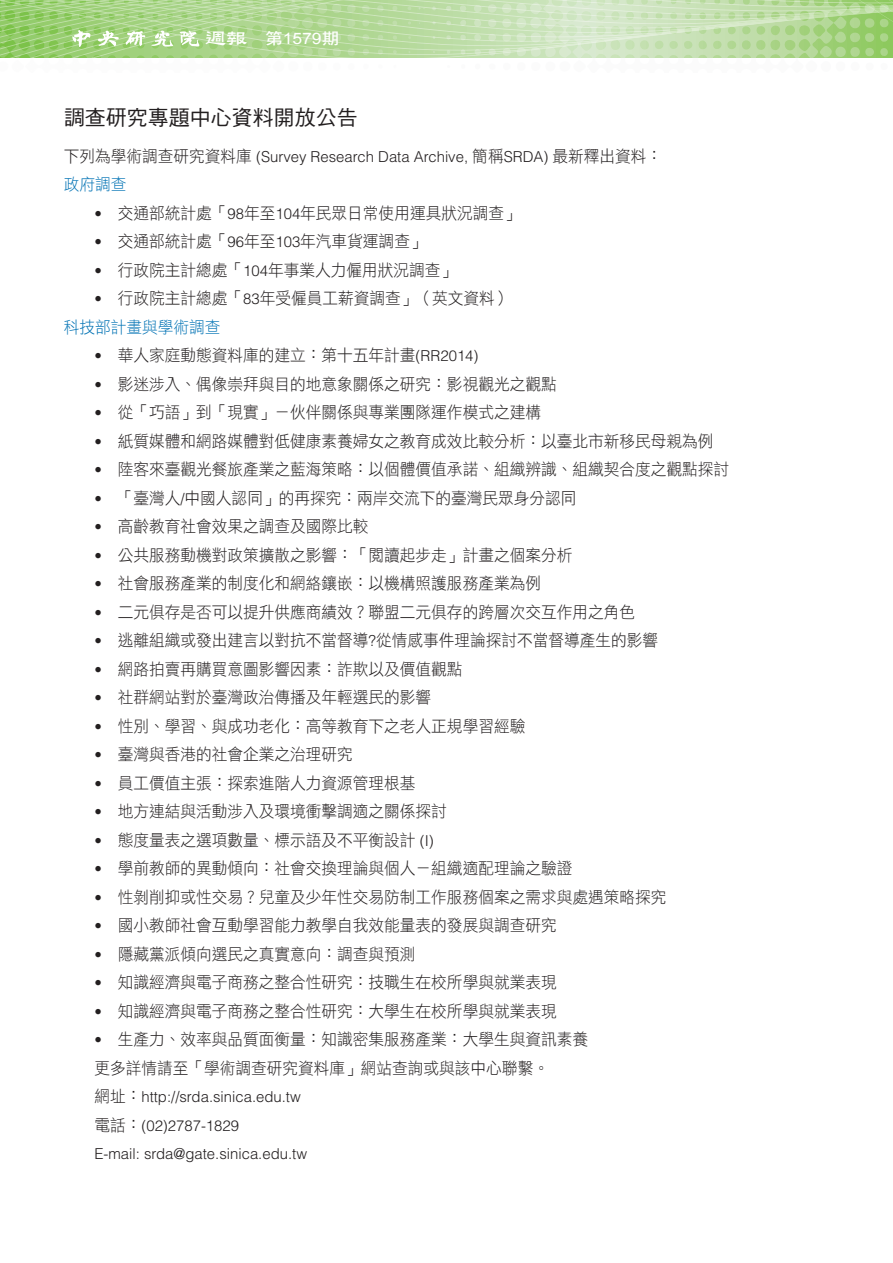
<style>
.page{position:relative;width:893px;height:1263px;background:#fff}
.page>*{position:absolute;margin:0;border:0;box-sizing:border-box;transform-origin:0 0}
.t1{font:21px "DF Hei Std W5";color:#231f20}
.t2{font:16.5px/28.5px "DF Hei Std W3";color:#231f20;scale:.95 1}
.t3{font:16.5px "DF Hei Std W3";color:#0072b4;scale:.95 1}
.t4{font:15.75px "Arial";color:#fff;scale:1.11 1}
.t5{font:300 15px/28.5px "Helvetica";color:#231f20}
.s1{font-family:"DF Li Shu W7 HK BF";font-size:19.5px}
.s2{font-family:"DF Hei Std W7"}
.s3{font-family:"DF Hei Std W3";font-weight:400;font-size:16.5px}
.s4{font-family:"Helvetica";font-weight:300;font-size:15px}
.s5{color:#0072b4}
</style>
<div class="page">
<svg style="left:0;top:0;width:893px;height:58px;background:#b7da9d"></svg>
<p class="t4" style="left:204px;top:28px;width:123px"><span class="s1">週報</span><span class="s2">　第</span>1579<span class="s2">期</span></p>
<p class="t1" style="left:64px;top:107px;width:295px">調查研究專題中心資料開放公告</p>
<p class="t5" style="left:64px;top:142px;width:600px"><span class="s3">下列為學術調查研究資料庫</span> (Survey Research Data Archive, <span class="s3">簡稱</span>SRDA) <span class="s3">最新釋出資料：</span></p>
<p class="t3" style="left:64px;top:175px;width:68px">政府調查</p>
<p class="t2" style="left:94px;top:198px;width:449px"><span class="s4">•</span> 交通部統計處「<span class="s4">98</span>年至<span class="s4">104</span>年民眾日常使用運具狀況調查」</p>
<p class="t2" style="left:94px;top:227px;width:350px"><span class="s4">•</span> 交通部統計處「<span class="s4">96</span>年至<span class="s4">103</span>年汽車貨運調查」</p>
<p class="t2" style="left:94px;top:255px;width:382px"><span class="s4">•</span> 行政院主計總處「<span class="s4">104</span>年事業人力僱用狀況調查」</p>
<p class="t2" style="left:64px;top:284px;width:472px;text-indent:31px"><span class="s4">•</span> 行政院主計總處「<span class="s4">83</span>年受僱員工薪資調查」（英文資料）<span class="s5">科技部計畫與學術調查</span></p>
<p class="t2" style="left:94px;top:341px;width:406px"><span class="s4">•</span> 華人家庭動態資料庫的建立：第十五年計畫<span class="s4">(RR2014)</span></p>
<p class="t2" style="left:94px;top:369px;width:488px"><span class="s4">•</span> 影迷涉入、偶像崇拜與目的地意象關係之研究：影視觀光之觀點</p>
<p class="t2" style="left:94px;top:398px;width:472px"><span class="s4">•</span> 從「巧語」到「現實」－伙伴關係與專業團隊運作模式之建構</p>
<p class="t2" style="left:94px;top:426px;width:653px"><span class="s4">•</span> 紙質媒體和網路媒體對低健康素養婦女之教育成效比較分析：以臺北市新移民母親為例</p>
<p class="t2" style="left:94px;top:455px;width:670px"><span class="s4">•</span> 陸客來臺觀光餐旅產業之藍海策略：以個體價值承諾、組織辨識、組織契合度之觀點探討</p>
<p class="t2" style="left:94px;top:483px;width:509px"><span class="s4">•</span> 「臺灣人<span class="s4">/</span>中國人認同」的再探究：兩岸交流下的臺灣民眾身分認同</p>
<p class="t2" style="left:94px;top:512px;width:290px"><span class="s4">•</span> 高齡教育社會效果之調查及國際比較</p>
<p class="t2" style="left:94px;top:540px;width:505px"><span class="s4">•</span> 公共服務動機對政策擴散之影響：「閱讀起步走」計畫之個案分析</p>
<p class="t2" style="left:94px;top:569px;width:472px"><span class="s4">•</span> 社會服務產業的制度化和網絡鑲嵌：以機構照護服務產業為例</p>
<p class="t2" style="left:94px;top:597px;width:571px"><span class="s4">•</span> 二元俱存是否可以提升供應商績效？聯盟二元俱存的跨層次交互作用之角色</p>
<p class="t2" style="left:94px;top:626px;width:595px"><span class="s4">•</span> 逃離組織或發出建言以對抗不當督導<span class="s4">?</span>從情感事件理論探討不當督導產生的影響</p>
<p class="t2" style="left:94px;top:654px;width:389px"><span class="s4">•</span> 網路拍賣再購買意圖影響因素：詐欺以及價值觀點</p>
<p class="t2" style="left:94px;top:683px;width:356px"><span class="s4">•</span> 社群網站對於臺灣政治傳播及年輕選民的影響</p>
<p class="t2" style="left:94px;top:711px;width:455px"><span class="s4">•</span> 性別、學習、與成功老化：高等教育下之老人正規學習經驗</p>
<p class="t2" style="left:94px;top:740px;width:274px"><span class="s4">•</span> 臺灣與香港的社會企業之治理研究</p>
<p class="t2" style="left:94px;top:768px;width:340px"><span class="s4">•</span> 員工價值主張：探索進階人力資源管理根基</p>
<p class="t2" style="left:94px;top:797px;width:373px"><span class="s4">•</span> 地方連結與活動涉入及環境衝擊調適之關係探討</p>
<p class="t2" style="left:94px;top:825px;width:359px"><span class="s4">•</span> 態度量表之選項數量、標示語及不平衡設計 <span class="s4">(I)</span></p>
<p class="t2" style="left:94px;top:854px;width:505px"><span class="s4">•</span> 學前教師的異動傾向：社會交換理論與個人－組織適配理論之驗證</p>
<p class="t2" style="left:94px;top:882px;width:604px"><span class="s4">•</span> 性剝削抑或性交易？兒童及少年性交易防制工作服務個案之需求與處遇策略探究</p>
<p class="t2" style="left:94px;top:911px;width:488px"><span class="s4">•</span> 國小教師社會互動學習能力教學自我效能量表的發展與調查研究</p>
<p class="t2" style="left:94px;top:939px;width:340px"><span class="s4">•</span> 隱藏黨派傾向選民之真實意向：調查與預測</p>
<p class="t2" style="left:94px;top:968px;width:488px"><span class="s4">•</span> 知識經濟與電子商務之整合性研究：技職生在校所學與就業表現</p>
<p class="t2" style="left:94px;top:996px;width:488px"><span class="s4">•</span> 知識經濟與電子商務之整合性研究：大學生在校所學與就業表現</p>
<p class="t2" style="left:94px;top:1025px;width:521px"><span class="s4">•</span> 生產力、效率與品質面衡量：知識密集服務產業：大學生與資訊素養更多詳情請至「學術調查研究資料庫」網站查詢或與該中心聯繫。</p>
<p class="t5" style="left:94px;top:1082px;width:214px"><span class="s3">網址：</span>http://srda.sinica.edu.tw<span class="s3">電話：</span>(02)2787-1829<br>E-mail: srda@gate.sinica.edu.tw</p>
</div>
